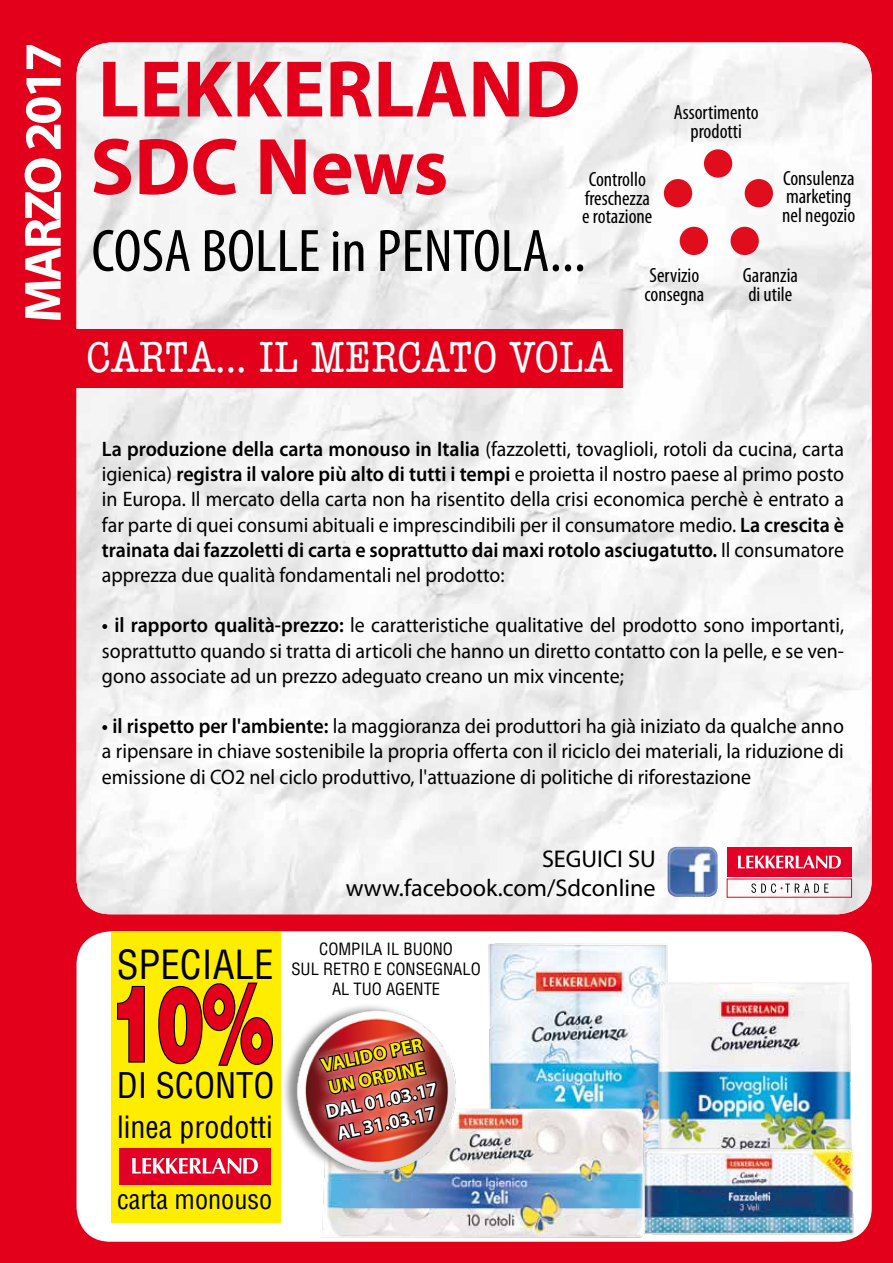
<style>
.page{position:relative;width:893px;height:1263px;background:#e2001a}
.page>*{position:absolute;margin:0;border:0;box-sizing:border-box;transform-origin:0 0}
.t1{font:900 104.1px "Helvetica LT Std";color:#e2001a;scale:.66 1}
.t2{font:700 81px/77.6px "Myriad Pro";color:#e2001a}
.t3{font:condensed 60.45px "Myriad Pro";color:#000}
.t4{font:700 52.5px "Myriad Pro";letter-spacing:-.05em;color:#fff}
.t5{font:condensed 45px "American Typewriter";color:#fff;scale:1.08 1}
.t6{font:condensed 39.3px "Helvetica LT Std";color:#000}
.t7{font:condensed 34.5px "Helvetica LT Std";color:#000}
.t8{font:condensed 30px "Helvetica LT Std";color:#000}
.t9{font:condensed 26.25px "Helvetica LT Std";color:#000}
.t10{font:24.3px/29.1px "Myriad Pro";color:#000;text-align:right}
.t11{font:21px/25.2px "Myriad Pro";color:#000;text-align:justify;scale:.95 1}
.t12{font:condensed 20.55px/18.6px "Myriad Pro";color:#000}
.t13{font:700 19.35px/23.1px "Myriad Pro";color:#fff;text-align:center}
.t14{font:700 19.35px/23.1px "Myriad Pro";color:#ffed00}
.t15{font:condensed 16.5px/19.8px "Helvetica LT Std";color:#000;text-align:center}
.s1{font-weight:600}
</style>
<div class="page">
<img style="left:77px;top:43px;width:795px;height:871px">
<div style="left:727px;top:847px;width:124px;height:30px;background:#e20026"></div>
<svg style="left:738px;top:855px;width:103px;height:13px"></svg>
<svg style="left:751px;top:883px;width:78px;height:10px"></svg>
<img style="left:667px;top:847px;width:51px;height:50px">
<div style="left:77px;top:931px;width:795px;height:311px;background:#fff;border-radius:34px"></div>
<div style="left:69px;top:330px;width:554px;height:58px;background:#e2001a"></div>
<img style="left:470px;top:931px;width:216px;height:165px">
<img style="left:640px;top:969px;width:212px;height:173px">
<img style="left:658px;top:1142px;width:205px;height:100px">
<img style="left:307px;top:1096px;width:351px;height:146px">
<div style="left:111px;top:931px;width:169px;height:291px;background:#ffed00"></div>
<svg style="left:117px;top:985px;width:28px;height:78px"></svg>
<svg style="left:158px;top:982px;width:115px;height:84px"></svg>
<div style="left:119px;top:1148px;width:152px;height:36px;background:#e20026"></div>
<svg style="left:132px;top:1158px;width:126px;height:15px"></svg>
<div style="left:280px;top:1003px;width:175px;height:175px;background:#000;opacity:.45"></div>
<img style="left:293px;top:1003px;width:168px;height:168px">
<img style="left:302px;top:1003px;width:155px;height:152px">
<div style="left:704px;top:149px;width:28px;height:29px;background:#e00e1d;border-radius:50%"></div>
<div style="left:664px;top:179px;width:28px;height:28px;background:#e00e1d;border-radius:50%"></div>
<div style="left:745px;top:179px;width:28px;height:28px;background:#e00e1d;border-radius:50%"></div>
<div style="left:680px;top:227px;width:28px;height:28px;background:#e00e1d;border-radius:50%"></div>
<div style="left:730px;top:227px;width:29px;height:28px;background:#e00e1d;border-radius:50%"></div>
<h3 class="t4" style="left:9px;top:323px;width:282px;rotate:-90deg">MARZO 2017</h3>
<h2 class="t2" style="left:90px;top:48px;width:492px">LEKKERLAND<br>SDC News</h2>
<p class="t12" style="left:674px;top:103px;width:86px;text-align:center">Assortimento prodotti</p>
<p class="t12" style="left:582px;top:170px;width:72px;text-align:center">Controllo freschezza e rotazione</p>
<p class="t12" style="left:782px;top:168px;width:74px">Consulenza marketing nel negozio</p>
<h3 class="t3" style="left:91px;top:214px;width:496px">COSA BOLLE in PENTOLA...</h3>
<h3 class="t5" style="left:86px;top:323px;width:488px">CARTA... IL MERCATO VOLA</h3>
<p class="t12" style="left:644px;top:266px;width:61px">Servizio consegna</p>
<p class="t12" style="left:743px;top:266px;width:57px">Garanzia di utile</p>
<p class="t11" style="left:102px;top:436px;width:783px"><span class="s1">La produzione della carta monouso in Italia</span> (fazzoletti, tovaglioli, rotoli da cucina, carta igienica) <span class="s1">registra il valore più alto di tutti i tempi</span> e proietta il nostro paese al primo posto in Europa. Il mercato della carta non ha risentito della crisi economica perchè è entrato a far parte di quei consumi abituali e imprescindibili per il consumatore medio. <span class="s1">La crescita è trainata dai fazzoletti di carta e soprattutto dai maxi rotolo asciugatutto.</span> Il consumatore apprezza due qualità fondamentali nel prodotto:</p>
<p class="t11" style="left:102px;top:612px;width:783px"><span class="s1">• il rapporto qualità-prezzo:</span> le caratteristiche qualitative del prodotto sono importanti, soprattutto quando si tratta di articoli che hanno un diretto contatto con la pelle, e se ven&shy;gono associate ad un prezzo adeguato creano un mix vincente;</p>
<p class="t11" style="left:102px;top:713px;width:783px"><span class="s1">• il rispetto per l'ambiente:</span> la maggioranza dei produttori ha già iniziato da qualche anno a ripensare in chiave sostenibile la propria offerta con il riciclo dei materiali, la riduzione di emissione di CO2 nel ciclo produttivo, l'attuazione di politiche di riforestazione</p>
<h3 class="t6" style="left:117px;top:940px;width:159px">SPECIALE</h3>
<h1 class="t1" style="left:111px;top:956px;width:245px">10%</h1>
<h3 class="t7" style="left:117px;top:1064px;width:159px">DI SCONTO</h3>
<h3 class="t8" style="left:117px;top:1108px;width:157px">linea prodotti</h3>
<p class="t9" style="left:117px;top:1183px;width:157px">carta monouso</p>
<p class="t10" style="left:346px;top:844px;width:311px">SEGUICI SU www.facebook.com/Sdconline</p>
<p class="t15" style="left:291px;top:939px;width:191px">COMPILA IL BUONO<br>SUL RETRO E CONSEGNALO<br>AL TUO AGENTE</p>
<p class="t14" style="left:319px;top:1054px;width:105px;rotate:-12deg">VALIDO PER<br>UN ORDINE</p>
<p class="t13" style="left:324px;top:1100px;width:115px;rotate:-12deg">DAL 01.03.17<br>AL 31.03.17</p>
</div>
